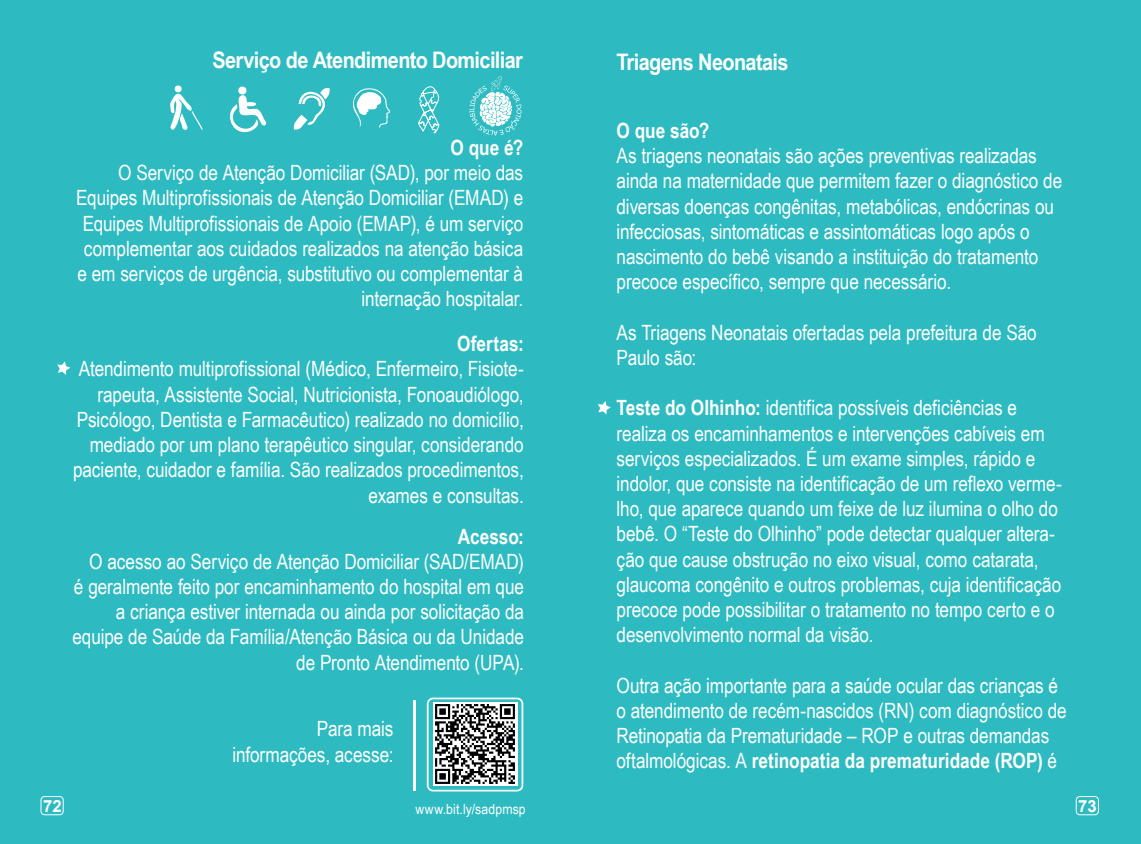
<style>
.page{position:relative;width:1141px;height:844px;background:#fff}
.page>*{position:absolute;margin:0;border:0;box-sizing:border-box;transform-origin:0 0}
.t1{font:700 22.75px "Arial Narrow";letter-spacing:-.025em;color:#fff;scale:1.07 1}
.t2{font:21px/25.2px "Arial Narrow";letter-spacing:-.005em;color:#fff;text-align:right}
.t3{font:700 21px "Arial Narrow";color:#fff}
.t4{font:700 16.8px "Arial";color:#fff}
.t5{font:14px "Arial Narrow";letter-spacing:.01em;color:#fff;scale:1.07 1}
.s1{font-weight:700}
</style>
<div class="page">
<div style="left:0;top:0;width:1141px;height:843px;background:#2dbbc1"></div>
<svg style="left:230px;top:86px;width:37px;height:47px"></svg>
<svg style="left:293px;top:87px;width:98px;height:43px"></svg>
<svg style="left:170px;top:85px;width:33px;height:45px"></svg>
<svg style="left:418px;top:86px;width:22px;height:48px"></svg>
<svg style="left:469px;top:76px;width:53px;height:59px"></svg>
<svg style="left:57px;top:361px;width:13px;height:14px"></svg>
<svg style="left:598px;top:401px;width:13px;height:13px"></svg>
<div style="left:1076px;top:795px;width:23px;height:20px;border:1px solid #fff;border-radius:4px"></div>
<div style="left:41px;top:795px;width:23px;height:20px;border:1px solid #fff;border-radius:4px"></div>
<div style="left:427px;top:697px;width:96px;height:94px;border:2px solid #fff;border-radius:5px"></div>
<hr style="left:413px;top:700px;width:2px;height:90px;background:#fff">
<img style="left:433px;top:702px;width:84px;height:83px">
<p class="t1" style="left:212px;top:43px;width:292px">Serviço de Atendimento Domiciliar</p>
<p class="t1" style="left:617px;top:45px;width:162px">Triagens Neonatais</p>
<p class="t3" style="left:451px;top:132px;width:74px">O que é?</p>
<p class="t2" style="left:76px;top:159px;width:449px">O Serviço de Atenção Domiciliar (SAD), por meio das Equipes Multiprofissionais de Atenção Domiciliar (EMAD) e Equipes Multiprofissionais de Apoio (EMAP), é um serviço complementar aos cuidados realizados na atenção básica e em serviços de urgência, substitutivo ou complementar à internação hospitalar.</p>
<p class="t3" style="left:457px;top:328px;width:68px">Ofertas:</p>
<p class="t2" style="left:73px;top:355px;width:452px">Atendimento multiprofissional (Médico, Enfermeiro, Fisiote&shy;rapeuta, Assistente Social, Nutricionista, Fonoaudiólogo, Psicólogo, Dentista e Farmacêutico) realizado no domicílio, mediado por um plano terapêutico singular, considerando paciente, cuidador e família. São realizados procedimentos, exames e consultas.</p>
<p class="t3" style="left:458px;top:520px;width:68px">Acesso:</p>
<p class="t2" style="left:72px;top:548px;width:453px">O acesso ao Serviço de Atenção Domiciliar (SAD/EMAD)<br>é geralmente feito por encaminhamento do hospital em que a criança estiver internada ou ainda por solicitação da equipe de Saúde da Família/Atenção Básica ou da Unidade de Pronto Atendimento (UPA).</p>
<p class="t2" style="left:232px;top:715px;width:163px">Para mais informações, acesse:</p>
<p class="t3" style="left:617px;top:115px;width:94px">O que são?</p>
<p class="t2" style="left:617px;top:142px;width:447px;text-align:left">As triagens neonatais são ações preventivas realizadas ainda na maternidade que permitem fazer o diagnóstico de diversas doenças congênitas, metabólicas, endócrinas ou infecciosas, sintomáticas e assintomáticas logo após o nascimento do bebê visando a instituição do tratamento precoce específico, sempre que necessário.</p>
<p class="t2" style="left:617px;top:319px;width:422px;text-align:left">As Triagens Neonatais ofertadas pela prefeitura de São<br>Paulo são:</p>
<p class="t2" style="left:617px;top:394px;width:447px;text-align:left"><span class="s1">Teste do Olhinho:</span> identifica possíveis deficiências e realiza os encaminhamentos e intervenções cabíveis em serviços especializados. É um exame simples, rápido e indolor, que consiste na identificação de um reflexo verme&shy;lho, que aparece quando um feixe de luz ilumina o olho do bebê. O “Teste do Olhinho” pode detectar qualquer altera&shy;ção que cause obstrução no eixo visual, como catarata, glaucoma congênito e outros problemas, cuja identificação precoce pode possibilitar o tratamento no tempo certo e o desenvolvimento normal da visão.</p>
<p class="t2" style="left:617px;top:671px;width:452px;text-align:left">Outra ação importante para a saúde ocular das crianças é o atendimento de recém-nascidos (RN) com diagnóstico de Retinopatia da Prematuridade – ROP e outras demandas oftalmológicas. A <span class="s1">retinopatia da prematuridade (ROP)</span> é</p>
<p class="t4" style="left:43px;top:793px;width:20px">72</p>
<p class="t4" style="left:1078px;top:793px;width:20px">73</p>
<p class="t5" style="left:416px;top:798px;width:104px">www.bit.ly/sadpmsp</p>
</div>
